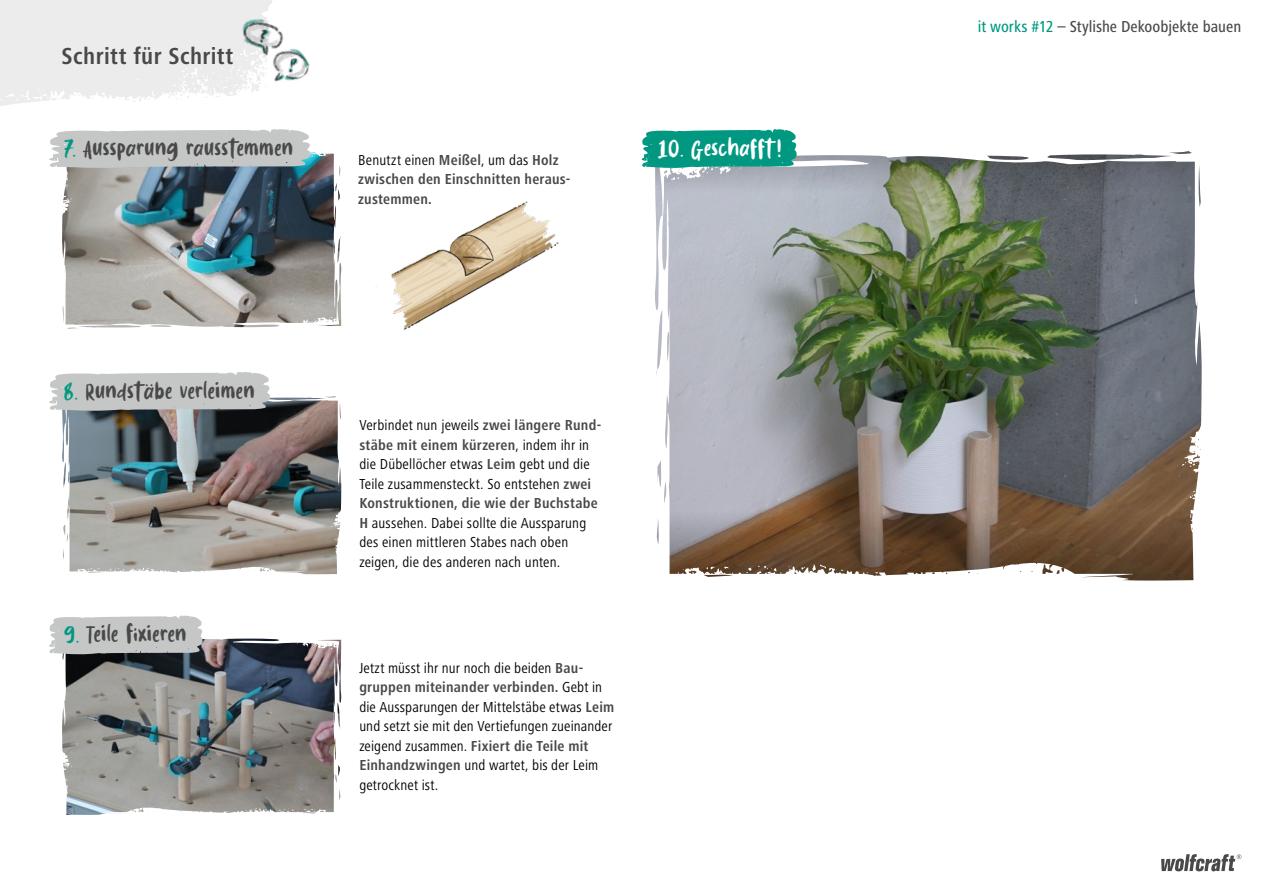
<style>
.page{position:relative;width:1263px;height:893px;background:#fff}
.page>*{position:absolute;margin:0;border:0;box-sizing:border-box;transform-origin:0 0}
.t1{font:700 condensed 24px "Frutiger Next LTW1 G";letter-spacing:.015em;color:#494948}
.t2{font:18px "Burnfolk Alt";letter-spacing:.02em;color:#494948}
.t3{font:18px "Burnfolk Alt";letter-spacing:.025em;color:#fff}
.t4{font:500 condensed 16.5px "Frutiger Next LTW1 G";color:#494948}
.t5{font:condensed 15px/19.5px "Frutiger Next LTW1 G";letter-spacing:.01em;color:#000}
.t6{font:700 condensed 15px/19.5px "Frutiger Next LTW1 G";letter-spacing:.015em;color:#494948}
.s1{color:#009881}
.s2{font-weight:400;color:#000}
.s3{font-weight:700;color:#494948}
</style>
<div class="page">
<svg style="left:1161px;top:854px;width:80px;height:17px"></svg>
<svg style="left:0;top:0;width:217px;height:106px;background:#ededee"></svg>
<img style="left:67px;top:152px;width:274px;height:177px">
<img style="left:62px;top:169px;width:44px;height:156px">
<img style="left:62px;top:400px;width:279px;height:174px">
<img style="left:273px;top:396px;width:63px;height:12px">
<img style="left:65px;top:638px;width:276px;height:177px">
<img style="left:62px;top:638px;width:180px;height:143px">
<svg style="left:49px;top:129px;width:265px;height:40px;background:#c1c5c6"></svg>
<svg style="left:49px;top:372px;width:224px;height:39px;background:#c3c4c4"></svg>
<svg style="left:49px;top:616px;width:155px;height:39px;background:#bfc0c1"></svg>
<img style="left:217px;top:0;width:93px;height:97px">
<img style="left:376px;top:201px;width:183px;height:129px">
<img style="left:655px;top:161px;width:547px;height:420px">
<img style="left:687px;top:151px;width:505px;height:28px">
<svg style="left:641px;top:129px;width:157px;height:40px;background:#1ea28e"></svg>
<h1 class="t1" style="left:62px;top:42px;width:173px">Schritt für Schritt</h1>
<p class="t2" style="left:64px;top:136px;width:231px"><span class="s1">7.</span> Aussparung rausstemmen</p>
<p class="t6" style="left:358px;top:150px;width:214px"><span class="s2">Benutzt einen</span> Meißel<span class="s2">, um das</span> Holz zwischen den Einschnitten heraus&shy;zustemmen.</p>
<p class="t3" style="left:658px;top:136px;width:126px">10. Geschafft !</p>
<p class="t2" style="left:64px;top:379px;width:192px"><span class="s1">8.</span> Rundstäbe verleimen</p>
<p class="t2" style="left:64px;top:622px;width:124px"><span class="s1">9.</span> Teile fixieren</p>
<p class="t5" style="left:359px;top:416px;width:243px">Verbindet nun jeweils <span class="s3">zwei längere Rund&shy;stäbe mit einem kürzeren</span>, indem ihr in die Dübellöcher etwas <span class="s3">Leim</span> gebt und die Teile zusammensteckt. So entstehen <span class="s3">zwei Konstruktionen, die wie der Buchstabe H</span> aussehen. Dabei sollte die Aussparung des einen mittleren Stabes nach oben zeigen, die des anderen nach unten.</p>
<p class="t5" style="left:359px;top:658px;width:256px">Jetzt müsst ihr nur noch die beiden <span class="s3">Bau&shy;gruppen miteinander verbinden.</span> Gebt in die Aussparungen der Mittelstäbe etwas <span class="s3">Leim </span>und setzt sie mit den Vertiefungen zueinander zeigend zusammen. <span class="s3">Fixiert die Teile mit Einhandzwingen</span> und wartet, bis der Leim getrocknet ist.</p>
<p class="t4" style="left:978px;top:17px;width:265px"><span class="s1">it works #12</span> – Stylishe Dekoobjekte bauen</p>
</div>
